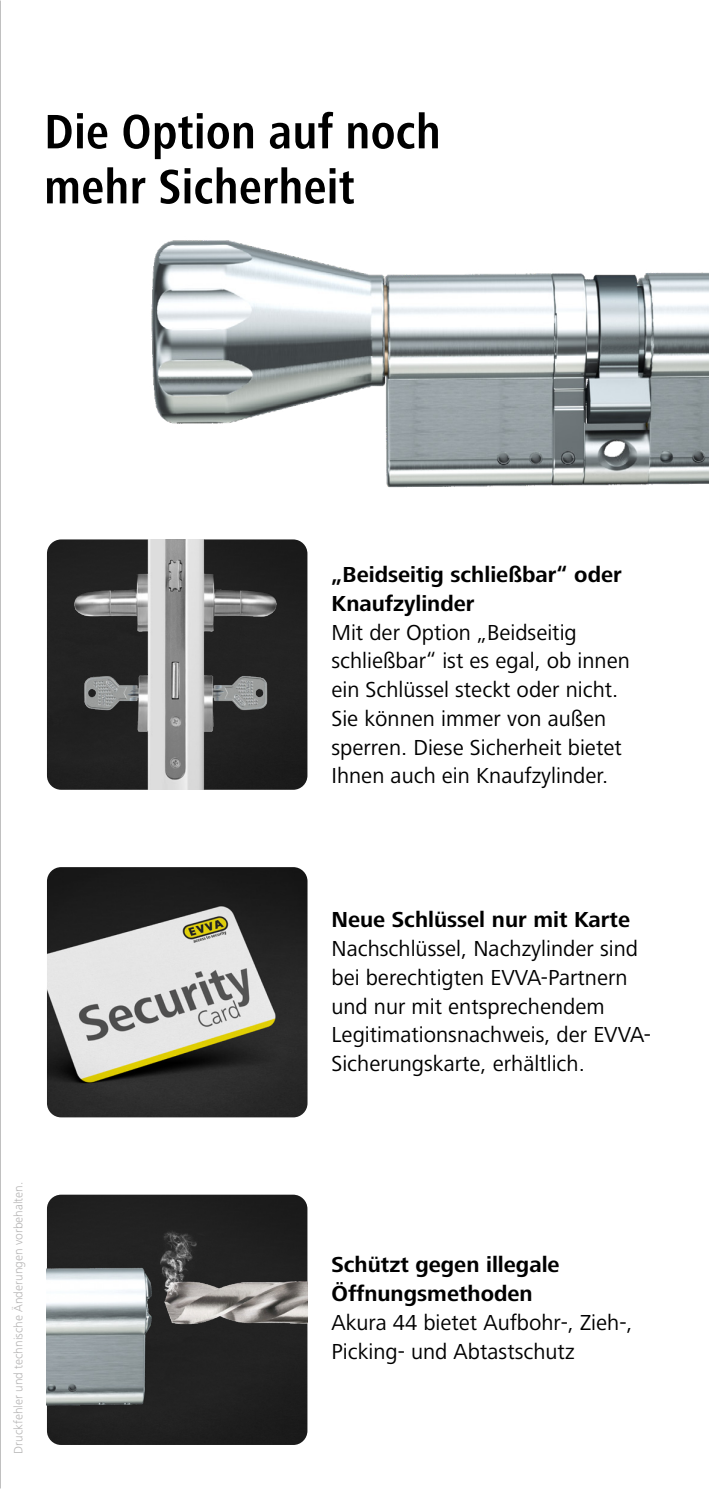
<style>
.page{position:relative;width:709px;height:1489px;background:#fff}
.page>*{position:absolute;margin:0;border:0;box-sizing:border-box;transform-origin:0 0}
.t1{font:700 condensed 50px/55px "Frutiger Next LTCE";color:#000}
.t2{font:22.5px/28.8px "Frutiger Next LTCE";color:#000}
.t3{font:700 22.5px/28.8px "Frutiger Next LTCE";color:#000}
.t4{font:300 12.5px "Frutiger Next LTCE";color:#b3b2b2}
</style>
<div class="page">
<div style="left:47px;top:1194px;width:260px;height:250px;background:#1e1e1e"></div>
<img style="left:47px;top:1197px;width:260px;height:228px">
<img style="left:47px;top:867px;width:260px;height:250px">
<img style="left:47px;top:539px;width:260px;height:250px">
<img style="left:125px;top:240px;width:584px;height:509px">
<h1 class="t1" style="left:44px;top:105px;width:398px">Die Option auf noch mehr Sicherheit</h1>
<p class="t4" style="left:11px;top:1453px;width:273px;rotate:-90deg">Druckfehler und technische Änderungen vorbehalten.</p>
<p class="t3" style="left:331px;top:560px;width:292px">„Beidseitig schließbar“ oder<br>Knaufzylinder</p>
<p class="t2" style="left:331px;top:618px;width:300px">Mit der Option „Beidseitig schließbar“ ist es egal, ob innen ein Schlüssel steckt oder nicht.<br>Sie können immer von außen sperren. Diese Sicherheit bietet<br>Ihnen auch ein Knaufzylinder.</p>
<p class="t3" style="left:331px;top:905px;width:300px">Neue Schlüssel nur mit Karte</p>
<p class="t2" style="left:331px;top:934px;width:321px">Nachschlüssel, Nachzylinder sind bei berechtigten EVVA-Partnern und nur mit entsprechendem<br>Legitimationsnachweis, der EVVA-<br>Sicherungskarte, erhältlich.</p>
<p class="t3" style="left:331px;top:1250px;width:230px">Schützt gegen illegale<br>Öffnungsmethoden</p>
<p class="t2" style="left:331px;top:1308px;width:303px">Akura 44 bietet Aufbohr-, Zieh-,<br>Picking- und Abtastschutz</p>
</div>
